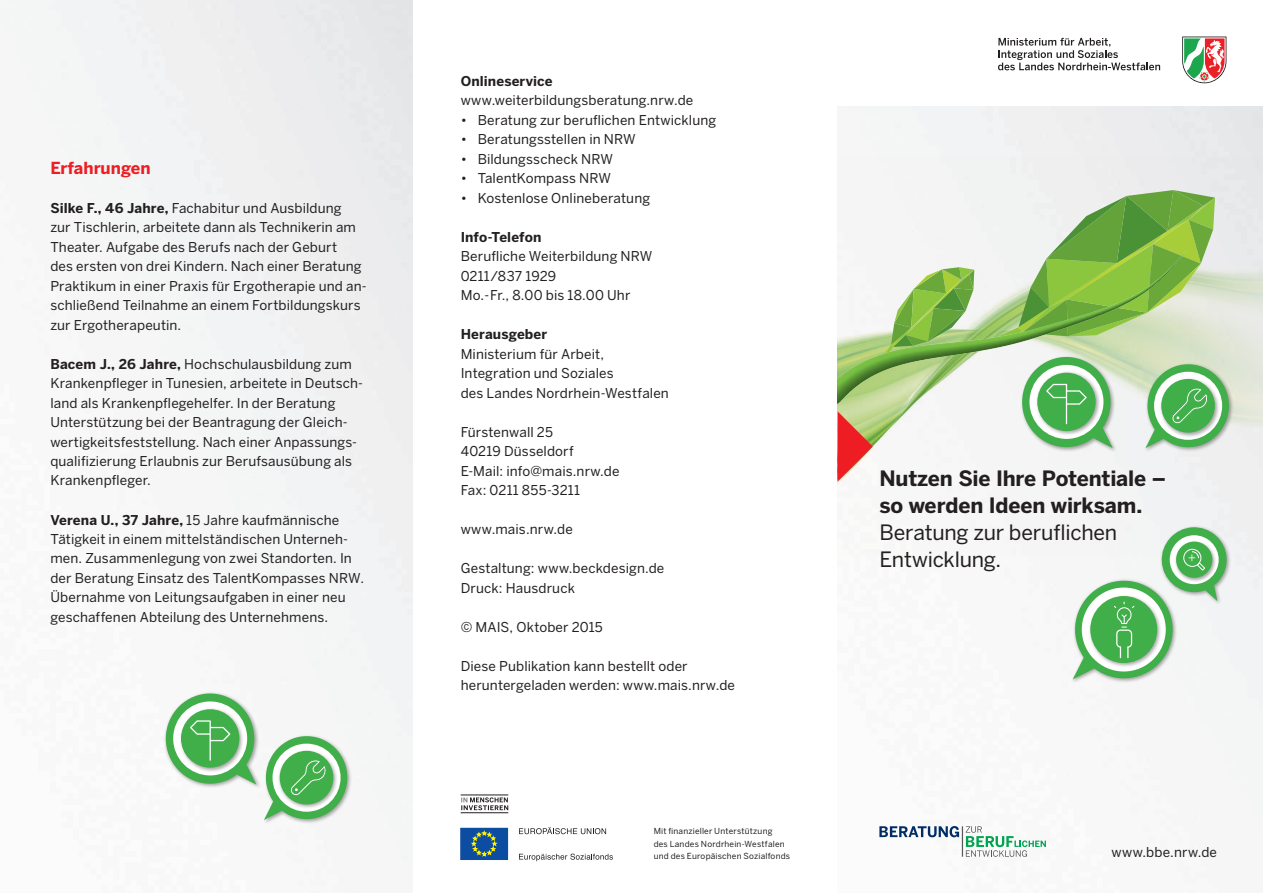
<style>
.page{position:relative;width:1263px;height:893px;background:#fff}
.page>*{position:absolute;margin:0;border:0;box-sizing:border-box;transform-origin:0 0}
.t1{font:700 21px/27px "Benton Sans";letter-spacing:-.01em;color:#231f20}
.t2{font:21px/27px "Benton Sans";letter-spacing:-.01em;color:#231f20}
.t3{font:700 16.5px "Benton Sans";color:#ee1d23}
.t4{font:13.5px/19.5px "Benton Sans";letter-spacing:.01em;color:#231f20}
.t5{font:700 13.5px "Benton Sans";letter-spacing:.01em;color:#231f20}
.t6{font:8.25px/12.6px "Benton Sans";letter-spacing:.02em;color:#231f20}
.s1{font-weight:700}
</style>
<div class="page">
<img style="left:838px;top:158px;width:425px;height:398px">
<div style="left:1020px;top:355px;width:97px;height:98px;background:#231f20;opacity:.4"></div>
<div style="left:1144px;top:362px;width:90px;height:91px;background:#efeff0"></div>
<svg style="left:983px;top:190px;width:251px;height:260px"></svg>
<div style="left:1160px;top:525px;width:72px;height:81px;background:#231f20;opacity:.4"></div>
<div style="left:1071px;top:579px;width:106px;height:105px;background:#231f20;opacity:.4"></div>
<svg style="left:1069px;top:526px;width:158px;height:155px"></svg>
<div style="left:262px;top:734px;width:91px;height:91px;background:#231f20;opacity:.4"></div>
<svg style="left:160px;top:688px;width:192px;height:133px"></svg>
<img style="left:838px;top:248px;width:357px;height:177px">
<svg style="left:1182px;top:37px;width:44px;height:46px"></svg>
<svg style="left:998px;top:38px;width:162px;height:32px"></svg>
<svg style="left:519px;top:854px;width:94px;height:7px"></svg>
<svg style="left:519px;top:827px;width:87px;height:7px"></svg>
<div style="left:461px;top:828px;width:47px;height:31px;background:#0d4da1"></div>
<svg style="left:472px;top:831px;width:25px;height:25px"></svg>
<svg style="left:461px;top:797px;width:47px;height:13px"></svg>
<hr style="left:461px;top:812px;width:47px;height:1px;background:#231f20">
<hr style="left:461px;top:795px;width:47px;height:1px;background:#231f20">
<svg style="left:879px;top:826px;width:80px;height:11px"></svg>
<svg style="left:966px;top:826px;width:80px;height:31px"></svg>
<hr style="left:962px;top:826px;width:1px;height:31px;background:#57585a">
<svg style="left:838px;top:411px;width:35px;height:70px"></svg>
<p class="t3" style="left:50px;top:158px;width:102px">Erfahrungen</p>
<p class="t4" style="left:50px;top:198px;width:318px"><span class="s1">Silke F., 46 Jahre,</span> Fachabitur und Ausbildung<br>zur Tischlerin, arbeitete dann als Technikerin am Theater. Aufgabe des Berufs nach der Geburt<br>des ersten von drei Kindern. Nach einer Beratung Praktikum in einer Praxis für Ergotherapie und an&shy;schließend Teilnahme an einem Fortbildungskurs zur Ergotherapeutin.</p>
<p class="t4" style="left:50px;top:354px;width:314px"><span class="s1">Bacem J., 26 Jahre,</span> Hochschulausbildung zum Krankenpfleger in Tunesien, arbeitete in Deutsch&shy;land als Krankenpflegehelfer. In der Beratung Unterstützung bei der Beantragung der Gleich&shy;wertigkeitsfeststellung. Nach einer Anpassungs&shy;qualifizierung Erlaubnis zur Berufsausübung als Krankenpfleger.</p>
<p class="t4" style="left:50px;top:510px;width:315px"><span class="s1">Verena U., 37 Jahre,</span> 15 Jahre kaufmännische Tätigkeit in einem mittelständischen Unterneh&shy;men. Zusammenlegung von zwei Standorten. In der Beratung Einsatz des TalentKompasses NRW.<br>Übernahme von Leitungsaufgaben in einer neu geschaffenen Abteilung des Unternehmens.</p>
<p class="t5" style="left:461px;top:73px;width:94px">Onlineservice</p>
<p class="t4" style="left:461px;top:90px;width:234px">www.weiterbildungsberatung.nrw.de</p>
<p class="t4" style="left:461px;top:110px;width:257px">• Beratung zur beruflichen Entwicklung</p>
<p class="t4" style="left:461px;top:129px;width:177px">• Beratungsstellen in NRW</p>
<p class="t4" style="left:461px;top:149px;width:154px">• Bildungsscheck NRW</p>
<p class="t4" style="left:461px;top:168px;width:152px">• TalentKompass NRW</p>
<p class="t4" style="left:461px;top:188px;width:191px">• Kostenlose Onlineberatung</p>
<p class="t5" style="left:461px;top:229px;width:82px">Info-Telefon</p>
<p class="t4" style="left:461px;top:246px;width:193px">Berufliche Weiterbildung NRW<br>0211/837 1929<br>Mo.-Fr., 8.00 bis 18.00 Uhr</p>
<p class="t5" style="left:461px;top:326px;width:88px">Herausgeber</p>
<p class="t4" style="left:461px;top:344px;width:210px">Ministerium für Arbeit,<br>Integration und Soziales<br>des Landes Nordrhein-Westfalen</p>
<p class="t4" style="left:461px;top:422px;width:160px">Fürstenwall 25<br>40219 Düsseldorf<br>E-Mail: info@mais.nrw.de<br>Fax: 0211 855-3211</p>
<p class="t4" style="left:461px;top:519px;width:114px">www.mais.nrw.de</p>
<p class="t4" style="left:461px;top:558px;width:205px">Gestaltung: www.beckdesign.de<br>Druck: Hausdruck</p>
<p class="t4" style="left:461px;top:617px;width:144px">© MAIS, Oktober 2015</p>
<p class="t4" style="left:461px;top:656px;width:276px">Diese Publikation kann bestellt oder heruntergeladen werden: www.mais.nrw.de</p>
<p class="t6" style="left:654px;top:824px;width:138px">Mit finanzieller Unterstützung<br>des Landes Nordrhein-Westfalen und des Europäischen Sozialfonds</p>
<h1 class="t1" style="left:879px;top:465px;width:288px">Nutzen Sie Ihre Potentiale – so werden Ideen wirksam.</h1>
<h1 class="t2" style="left:879px;top:519px;width:239px">Beratung zur beruflichen<br>Entwicklung.</h1>
<p class="t4" style="left:1111px;top:842px;width:107px">www.bbe.nrw.de</p>
</div>
